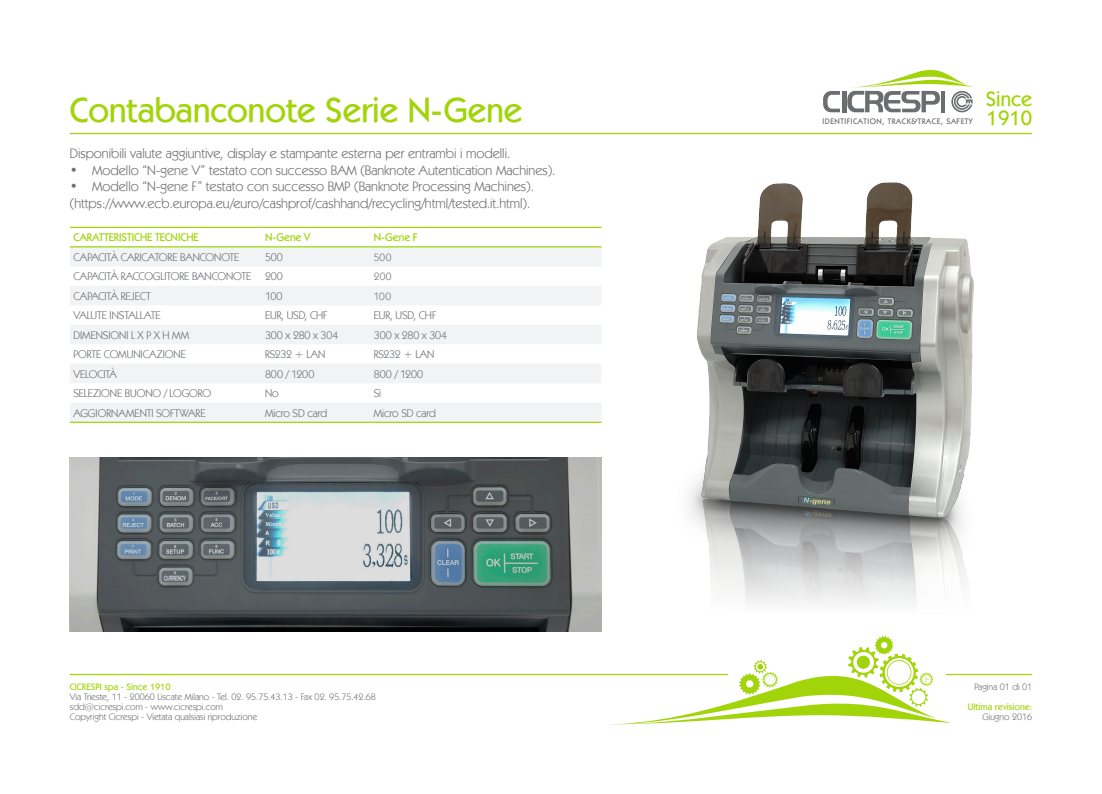
<style>
.page{position:relative;width:1102px;height:794px;background:#fff}
.page>*{position:absolute;margin:0;border:0;box-sizing:border-box;transform-origin:0 0}
.t1{font:500 35px "Kabel IT Cby BT";color:#a2d40a}
.t2{font:500 20.88px "Kabel IT Cby BT";color:#a2d40a}
.t3{font:13.75px "Kabel IT Cby BT";color:#6c6d70}
.TESTO_BOX_TAB{font:11.25px "Kabel IT Cby BT";letter-spacing:-.01em;color:#6c6d70}
.TESTO_BOX_TAB-2{font:500 11.25px "Kabel IT Cby BT";letter-spacing:-.005em;color:#a2d40a}
.TESTO_BOX_TAB-3{font:10.62px "Kabel IT Cby BT";letter-spacing:.03em;color:#6c6d70}
.t4{font:9.38px "Kabel IT Cby BT";color:#6c6d70}
.t5{font:500 9.38px "Kabel IT Cby BT";color:#a2d40a}
.t6{font:500 8.12px "Kabel IT Cby BT";letter-spacing:.065em;color:#6c6d70}
</style>
<div class="page">
<svg style="left:70px;top:247px;width:531px;height:175px;fill:#f2f3f4"></svg>
<hr style="left:70px;top:227px;width:191px;height:1px;background:#a2d40a">
<hr style="left:261px;top:227px;width:109px;height:1px;background:#a2d40a">
<hr style="left:370px;top:227px;width:231px;height:1px;background:#a2d40a">
<hr style="left:70px;top:246px;width:191px;height:1px;background:#a2d40a">
<hr style="left:261px;top:246px;width:109px;height:1px;background:#a2d40a">
<hr style="left:370px;top:246px;width:231px;height:1px;background:#a2d40a">
<hr style="left:70px;top:422px;width:191px;height:1px;background:#a2d40a">
<hr style="left:261px;top:422px;width:109px;height:1px;background:#a2d40a">
<hr style="left:370px;top:422px;width:231px;height:1px;background:#a2d40a">
<img style="left:70px;top:457px;width:531px;height:174px">
<hr style="left:70px;top:674px;width:658px;height:1px;background:#a2d40a">
<hr style="left:946px;top:674px;width:86px;height:1px;background:#a2d40a">
<hr style="left:70px;top:133px;width:962px;height:1px;background:#a2d40a">
<svg style="left:606px;top:666px;width:345px;height:58px"></svg>
<hr style="left:842px;top:91px;width:4px;height:21px;background:#6c6d70">
<svg style="left:823px;top:91px;width:17px;height:21px"></svg>
<svg style="left:847px;top:69px;width:126px;height:43px"></svg>
<img style="left:688px;top:182px;width:286px;height:484px">
<p class="t1" style="left:70px;top:89px;width:454px">Contabanconote Serie N-Gene</p>
<p class="t3" style="left:70px;top:145px;width:442px">Disponibili valute aggiuntive, display e stampante esterna per entrambi i modelli.</p>
<p class="t3" style="left:70px;top:161px;width:487px">• Modello “N-gene V” testato con successo BAM (Banknote Autentication Machines).</p>
<p class="t3" style="left:70px;top:178px;width:466px">• Modello “N-gene F” testato con successo BMP (Banknote Processing Machines).</p>
<p class="t3" style="left:70px;top:194px;width:462px">(https://www.ecb.europa.eu/euro/cashprof/cashhand/recycling/html/tested.it.html).</p>
<p class="TESTO_BOX_TAB-2" style="left:73px;top:230px;width:127px">CARATTERISTICHE TECNICHE</p>
<p class="TESTO_BOX_TAB-2" style="left:265px;top:230px;width:47px">N-Gene V</p>
<p class="TESTO_BOX_TAB-2" style="left:374px;top:230px;width:46px">N-Gene F</p>
<p class="TESTO_BOX_TAB" style="left:73px;top:250px;width:168px">CAPACITÀ CARICATORE BANCONOTE</p>
<p class="TESTO_BOX_TAB" style="left:265px;top:250px;width:19px">500</p>
<p class="TESTO_BOX_TAB-3" style="left:374px;top:250px;width:19px">500</p>
<p class="TESTO_BOX_TAB" style="left:73px;top:269px;width:179px">CAPACITÀ RACCOGLITORE BANCONOTE</p>
<p class="TESTO_BOX_TAB" style="left:265px;top:269px;width:19px">200</p>
<p class="TESTO_BOX_TAB-3" style="left:374px;top:270px;width:19px">200</p>
<p class="TESTO_BOX_TAB" style="left:73px;top:289px;width:79px">CAPACITÀ REJECT</p>
<p class="TESTO_BOX_TAB" style="left:265px;top:289px;width:19px">100</p>
<p class="TESTO_BOX_TAB-3" style="left:374px;top:289px;width:19px">100</p>
<p class="TESTO_BOX_TAB" style="left:73px;top:308px;width:89px">VALUTE INSTALLATE</p>
<p class="TESTO_BOX_TAB" style="left:265px;top:308px;width:64px">EUR, USD, CHF</p>
<p class="TESTO_BOX_TAB" style="left:374px;top:308px;width:64px">EUR, USD, CHF</p>
<p class="TESTO_BOX_TAB" style="left:73px;top:328px;width:117px">DIMENSIONI L X P X H MM</p>
<p class="TESTO_BOX_TAB" style="left:265px;top:328px;width:75px">300 x 280 x 304</p>
<p class="TESTO_BOX_TAB" style="left:374px;top:328px;width:75px">300 x 280 x 304</p>
<p class="TESTO_BOX_TAB" style="left:73px;top:347px;width:114px">PORTE COMUNICAZIONE</p>
<p class="TESTO_BOX_TAB" style="left:265px;top:347px;width:62px">RS232 + LAN</p>
<p class="TESTO_BOX_TAB" style="left:374px;top:347px;width:62px">RS232 + LAN</p>
<p class="TESTO_BOX_TAB" style="left:73px;top:367px;width:45px">VELOCITÀ</p>
<p class="TESTO_BOX_TAB" style="left:265px;top:367px;width:51px">800 / 1200</p>
<p class="TESTO_BOX_TAB" style="left:374px;top:367px;width:51px">800 / 1200</p>
<p class="TESTO_BOX_TAB" style="left:73px;top:386px;width:139px">SELEZIONE BUONO / LOGORO</p>
<p class="TESTO_BOX_TAB" style="left:265px;top:386px;width:15px">No</p>
<p class="TESTO_BOX_TAB" style="left:374px;top:386px;width:9px">Sì</p>
<p class="TESTO_BOX_TAB" style="left:73px;top:406px;width:134px">AGGIORNAMENTI SOFTWARE</p>
<p class="TESTO_BOX_TAB" style="left:265px;top:406px;width:64px">Micro SD card</p>
<p class="TESTO_BOX_TAB" style="left:374px;top:406px;width:64px">Micro SD card</p>
<p class="t5" style="left:70px;top:681px;width:102px">CICRESPI spa - Since 1910</p>
<p class="t4" style="left:70px;top:691px;width:308px">Via Trieste, 11 - 20060 Liscate Milano - Tel. 02. 95.75.43.13 - Fax 02. 95.75.42.68</p>
<p class="t4" style="left:70px;top:701px;width:155px">sdd@cicrespi.com - www.cicrespi.com</p>
<p class="t4" style="left:70px;top:711px;width:189px">Copyright Cicrespi - Vietata qualsiasi riproduzione</p>
<p class="t2" style="left:986px;top:85px;width:48px">Since</p>
<p class="t6" style="left:823px;top:116px;width:152px">IDENTIFICATION, TRACK&amp;TRACE, SAFETY</p>
<p class="t2" style="left:987px;top:105px;width:47px">1910</p>
<p class="t4" style="left:974px;top:681px;width:59px">Pagina 01 di 01</p>
<p class="t5" style="left:968px;top:701px;width:66px">Ultima revisione:</p>
<p class="t4" style="left:982px;top:711px;width:51px">Giugno 2016</p>
</div>
